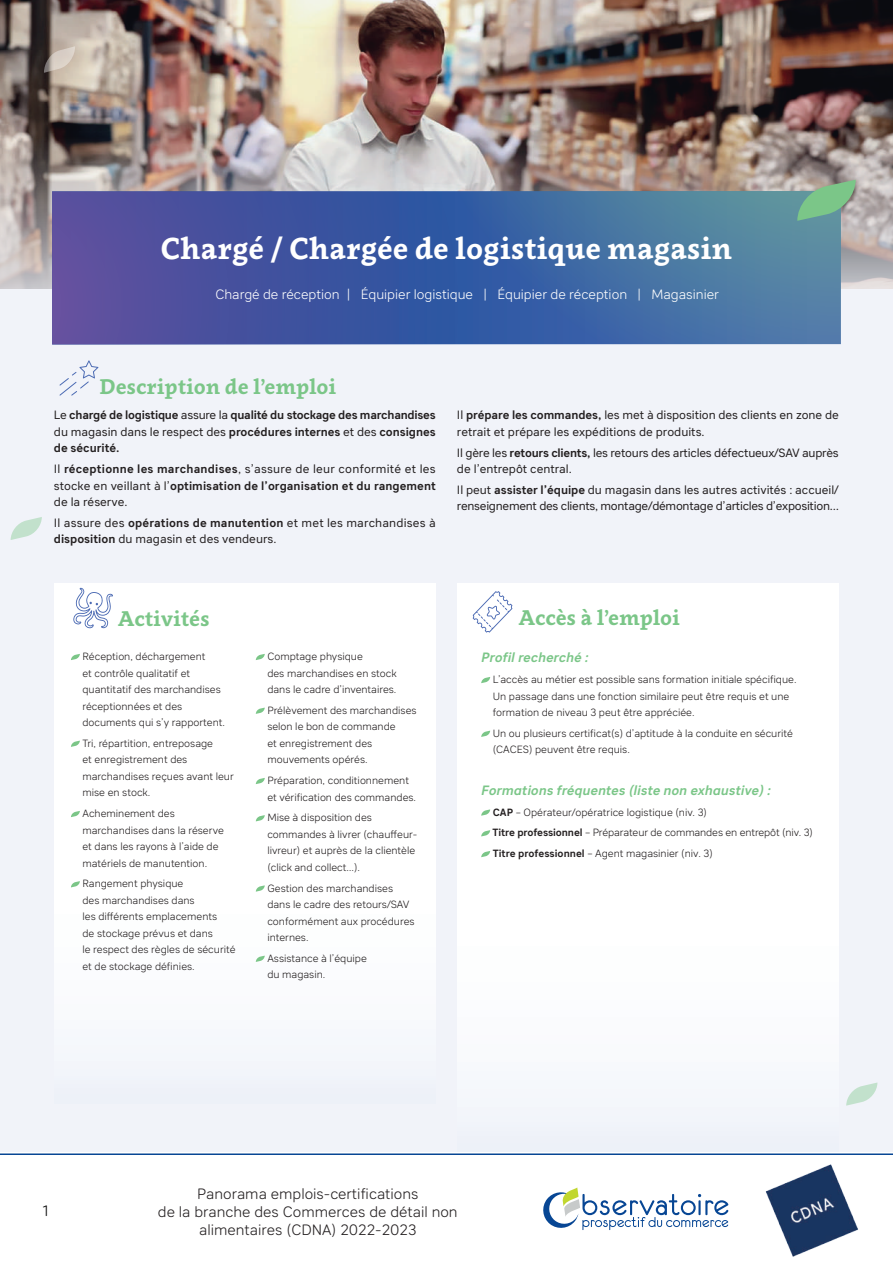
<style>
.page{position:relative;width:893px;height:1263px;background:#fff}
.page>*{position:absolute;margin:0;border:0;box-sizing:border-box;transform-origin:0 0}
.t1{font:700 30px "Clavo";color:#fff}
.t2{font:700 21px "Clavo";color:#7bc688}
.t3{font:300 15px/18px "Sebino Soft";color:#231f20;text-align:center}
.t4{font:300 15px "Sebino Soft";color:#000}
.t5{font:300 13.5px "Sebino";color:#fff}
.t6{font:italic 700 13.5px "Sebino";color:#7bc688}
.t7{font:700 12px/16.5px "Sebino";color:#231f20;text-align:justify}
.t8{font:12px/16.5px "Sebino";letter-spacing:-.005em;color:#231f20}
.t9{font:12px/16.5px "Sebino";letter-spacing:-.025em;color:#231f20}
.t10{font:12px/16.5px "Sebino";letter-spacing:.015em;color:#231f20}
.t11{font:300 10.5px/16.5px "Sebino";color:#231f20}
.s1{font-weight:400}
.s2{font-weight:700}
</style>
<div class="page">
<img style="left:0;top:0;width:893px;height:1152px">
<svg style="left:52px;top:191px;width:343px;height:153px;background:#48519e"></svg>
<svg style="left:395px;top:191px;width:446px;height:153px;background:#426ea3"></svg>
<svg style="left:797px;top:180px;width:59px;height:41px;background:#86b493"></svg>
<svg style="left:11px;top:517px;width:31px;height:23px"></svg>
<svg style="left:846px;top:1082px;width:31px;height:24px"></svg>
<svg style="left:59px;top:360px;width:39px;height:36px"></svg>
<div style="left:54px;top:583px;width:382px;height:521px;background:linear-gradient(to right,#fcfdfe,#fcfdfe)"></div>
<div style="left:458px;top:583px;width:381px;height:570px;background:linear-gradient(to right,#fcfdfe,#fcfdfe)"></div>
<svg style="left:73px;top:588px;width:40px;height:40px"></svg>
<svg style="left:473px;top:591px;width:39px;height:41px"></svg>
<svg style="left:481px;top:677px;width:9px;height:6px"></svg>
<svg style="left:481px;top:731px;width:9px;height:6px"></svg>
<svg style="left:481px;top:809px;width:9px;height:7px"></svg>
<svg style="left:481px;top:830px;width:9px;height:6px"></svg>
<svg style="left:481px;top:851px;width:9px;height:6px"></svg>
<svg style="left:71px;top:654px;width:9px;height:6px"></svg>
<svg style="left:71px;top:741px;width:9px;height:6px"></svg>
<svg style="left:71px;top:811px;width:9px;height:6px"></svg>
<svg style="left:71px;top:881px;width:9px;height:6px"></svg>
<svg style="left:256px;top:654px;width:9px;height:6px"></svg>
<svg style="left:256px;top:708px;width:9px;height:6px"></svg>
<svg style="left:256px;top:778px;width:9px;height:6px"></svg>
<svg style="left:256px;top:815px;width:9px;height:6px"></svg>
<svg style="left:256px;top:885px;width:9px;height:7px"></svg>
<svg style="left:256px;top:956px;width:9px;height:6px"></svg>
<svg style="left:44px;top:46px;width:31px;height:27px"></svg>
<div style="left:0;top:1152px;width:893px;height:111px;background:#fff"></div>
<hr style="left:0;top:1153px;width:893px;height:2px;background:#074694">
<img style="left:765px;top:1164px;width:93px;height:93px">
<svg style="left:543px;top:1187px;width:185px;height:43px"></svg>
<h1 class="t1" style="left:161px;top:227px;width:573px">Chargé / Chargée de logistique magasin</h1>
<p class="t5" style="left:215px;top:287px;width:505px">Chargé de réception | Équipier logistique | Équipier de réception | Magasinier</p>
<h2 class="t2" style="left:100px;top:371px;width:238px">Description de l’emploi</h2>
<p class="t7" style="left:54px;top:407px;width:383px"><span class="s1">Le</span> chargé de logistique <span class="s1">assure la</span> qualité du stockage des marchandises <span class="s1">du magasin dans le respect des</span> procédures internes <span class="s1">et des</span> consignes de sécurité.</p>
<p class="t7" style="left:54px;top:461px;width:383px"><span class="s1">Il</span> réceptionne les marchandises<span class="s1">, s’assure de leur conformité et les stocke en veillant à l’</span>optimisation de l’organisation et du rangement <span class="s1">de la réserve.</span></p>
<p class="t10" style="left:54px;top:515px;width:383px">Il assure des <span class="s2">opérations de manutention</span> et met les marchandises à <span class="s2">disposition</span> du magasin et des vendeurs.</p>
<p class="t8" style="left:457px;top:407px;width:383px">Il <span class="s2">prépare les commandes,</span> les met à disposition des clients en zone de retrait et prépare les expéditions de produits.</p>
<p class="t8" style="left:457px;top:445px;width:383px">Il gère les <span class="s2">retours clients,</span> les retours des articles défectueux/SAV auprès de l’entrepôt central.</p>
<p class="t9" style="left:457px;top:482px;width:383px">Il peut <span class="s2">assister l’équipe</span> du magasin dans les autres activités : accueil/ renseignement des clients, montage/démontage d’articles d’exposition…</p>
<h2 class="t2" style="left:118px;top:603px;width:93px">Activités</h2>
<h2 class="t2" style="left:518px;top:603px;width:163px">Accès à l’emploi</h2>
<p class="t6" style="left:481px;top:650px;width:109px">Profil recherché :</p>
<p class="t11" style="left:493px;top:671px;width:305px">L’accès au métier est possible sans formation initiale spécifique.<br>Un passage dans une fonction similaire peut être requis et une formation de niveau 3 peut être appréciée.</p>
<p class="t11" style="left:493px;top:725px;width:302px">Un ou plusieurs certificat(s) d’aptitude à la conduite en sécurité (CACES) peuvent être requis.</p>
<p class="t6" style="left:481px;top:783px;width:291px">Formations fréquentes (liste non exhaustive) :</p>
<p class="t11" style="left:493px;top:802px;width:322px;line-height:20.7px"><span class="s2">CAP</span> – Opérateur/opératrice logistique (niv. 3)<br><span class="s2">Titre professionnel</span> – Préparateur de commandes en entrepôt (niv. 3)<br><span class="s2">Titre professionnel</span> – Agent magasinier (niv. 3)</p>
<p class="t11" style="left:82px;top:648px;width:144px">Réception, déchargement<br>et contrôle qualitatif et quantitatif des marchandises réceptionnées et des documents qui s’y rapportent.</p>
<p class="t11" style="left:82px;top:735px;width:153px">Tri, répartition, entreposage<br>et enregistrement des marchandises reçues avant leur mise en stock.</p>
<p class="t11" style="left:82px;top:805px;width:143px">Acheminement des marchandises dans la réserve et dans les rayons à l’aide de matériels de manutention.</p>
<p class="t11" style="left:82px;top:876px;width:155px">Rangement physique<br>des marchandises dans<br>les différents emplacements<br>de stockage prévus et dans<br>le respect des règles de sécurité et de stockage définies.</p>
<p class="t11" style="left:267px;top:648px;width:131px">Comptage physique<br>des marchandises en stock dans le cadre d’inventaires.</p>
<p class="t11" style="left:267px;top:702px;width:151px">Prélèvement des marchandises selon le bon de commande<br>et enregistrement des mouvements opérés.</p>
<p class="t11" style="left:267px;top:772px;width:150px">Préparation, conditionnement et vérification des commandes.</p>
<p class="t11" style="left:267px;top:810px;width:151px">Mise à disposition des commandes à livrer (chauffeur&shy;livreur) et auprès de la clientèle (click and collect…).</p>
<p class="t11" style="left:267px;top:880px;width:149px">Gestion des marchandises dans le cadre des retours/SAV conformément aux procédures internes.</p>
<p class="t11" style="left:267px;top:950px;width:101px">Assistance à l’équipe du magasin.</p>
<h3 class="t4" style="left:43px;top:1202px;width:8px">1</h3>
<h3 class="t3" style="left:158px;top:1185px;width:301px">Panorama emplois-certifications<br>de la branche des Commerces de détail non alimentaires (CDNA) 2022-2023</h3>
</div>
